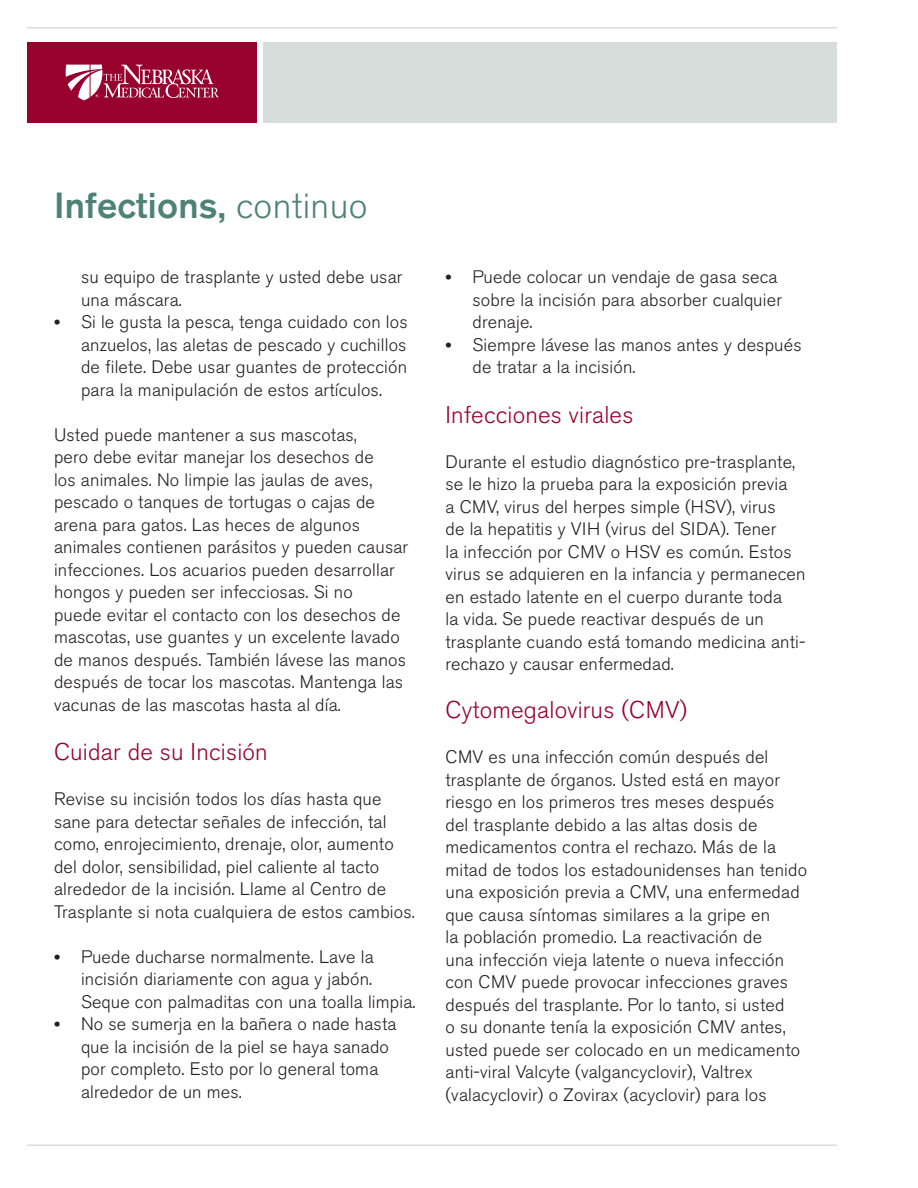
<style>
.page{position:relative;width:918px;height:1188px;background:#fff}
.page>*{position:absolute;margin:0;border:0;box-sizing:border-box;transform-origin:0 0}
.t1{font:500 36px "Akzidenz Grotesk BE";letter-spacing:.01em;color:#4e8275}
.t2{font:300 24px "Akzidenz Grotesk BE";letter-spacing:.01em;color:#98012d}
.t3{font:300 18px/22.5px "Akzidenz Grotesk BE";letter-spacing:.01em;color:#231f20}
.s1{font-weight:300}
.s2{font-family:"Times";font-weight:400}
</style>
<div class="page">
<hr style="left:27px;top:1144px;width:810px;height:2px;background:#d7ddda">
<div style="left:263px;top:42px;width:574px;height:81px;background:#d7ddda"></div>
<hr style="left:27px;top:27px;width:810px;height:1px;background:#d7ddda">
<div style="left:27px;top:42px;width:229px;height:81px;background:#98012d"></div>
<svg style="left:65px;top:65px;width:154px;height:35px"></svg>
<p class="t1" style="left:54px;top:183px;width:315px">Infections, <span class="s1">continuo</span></p>
<p class="t3" style="left:81px;top:266px;width:323px">su equipo de trasplante y usted debe usar una máscara.</p>
<p class="t3" style="left:81px;top:311px;width:328px;text-align:justify;text-indent:-27px"><span class="s2">•</span> Si le gusta la pesca, tenga cuidado con los anzuelos, las aletas de pescado y cuchillos de filete. Debe usar guantes de protección para la manipulación de estos artículos.</p>
<p class="t3" style="left:54px;top:424px;width:356px">Usted puede mantener a sus mascotas,<br>pero debe evitar manejar los desechos de<br>los animales. No limpie las jaulas de aves, pescado o tanques de tortugas o cajas de arena para gatos. Las heces de algunos animales contienen parásitos y pueden causar infecciones. Los acuarios pueden desarrollar hongos y pueden ser infecciosas. Si no<br>puede evitar el contacto con los desechos de mascotas, use guantes y un excelente lavado de manos después. También lávese las manos después de tocar los mascotas. Mantenga las vacunas de las mascotas hasta al día.</p>
<p class="t2" style="left:54px;top:739px;width:215px">Cuidar de su Incisión</p>
<p class="t3" style="left:54px;top:788px;width:362px">Revise su incisión todos los días hasta que sane para detectar señales de infección, tal como, enrojecimiento, drenaje, olor, aumento del dolor, sensibilidad, piel caliente al tacto alrededor de la incisión. Llame al Centro de Trasplante si nota cualquiera de estos cambios.</p>
<p class="t3" style="left:81px;top:946px;width:336px;text-indent:-27px"><span class="s2">•</span> Puede ducharse normalmente. Lave la incisión diariamente con agua y jabón.<br>Seque con palmaditas con una toalla limpia.</p>
<p class="t3" style="left:81px;top:1013px;width:317px;text-indent:-27px"><span class="s2">•</span> No se sumerja en la bañera o nade hasta que la incisión de la piel se haya sanado por completo. Esto por lo general toma alrededor de un mes.</p>
<p class="t3" style="left:472px;top:266px;width:311px;text-indent:-27px"><span class="s2">•</span> Puede colocar un vendaje de gasa seca sobre la incisión para absorber cualquier drenaje.</p>
<p class="t3" style="left:472px;top:334px;width:331px;text-indent:-27px"><span class="s2">•</span> Siempre lávese las manos antes y después de tratar a la incisión.</p>
<p class="t2" style="left:446px;top:401px;width:189px">Infecciones virales</p>
<p class="t3" style="left:446px;top:451px;width:362px">Durante el estudio diagnóstico pre-trasplante, se le hizo la prueba para la exposición previa<br>a CMV, virus del herpes simple (HSV), virus<br>de la hepatitis y VIH (virus del SIDA). Tener<br>la infección por CMV o HSV es común. Estos virus se adquieren en la infancia y permanecen en estado latente en el cuerpo durante toda<br>la vida. Se puede reactivar después de un trasplante cuando está tomando medicina anti&shy;rechazo y causar enfermedad.</p>
<p class="t2" style="left:446px;top:697px;width:243px">Cytomegalovirus (CMV)</p>
<p class="t3" style="left:446px;top:746px;width:363px">CMV es una infección común después del trasplante de órganos. Usted está en mayor riesgo en los primeros tres meses después<br>del trasplante debido a las altas dosis de medicamentos contra el rechazo. Más de la mitad de todos los estadounidenses han tenido una exposición previa a CMV, una enfermedad que causa síntomas similares a la gripe en<br>la población promedio. La reactivación de<br>una infección vieja latente o nueva infección con CMV puede provocar infecciones graves después del trasplante. Por lo tanto, si usted<br>o su donante tenía la exposición CMV antes, usted puede ser colocado en un medicamento anti-viral Valcyte (valgancyclovir), Valtrex (valacyclovir) o Zovirax (acyclovir) para los</p>
</div>
